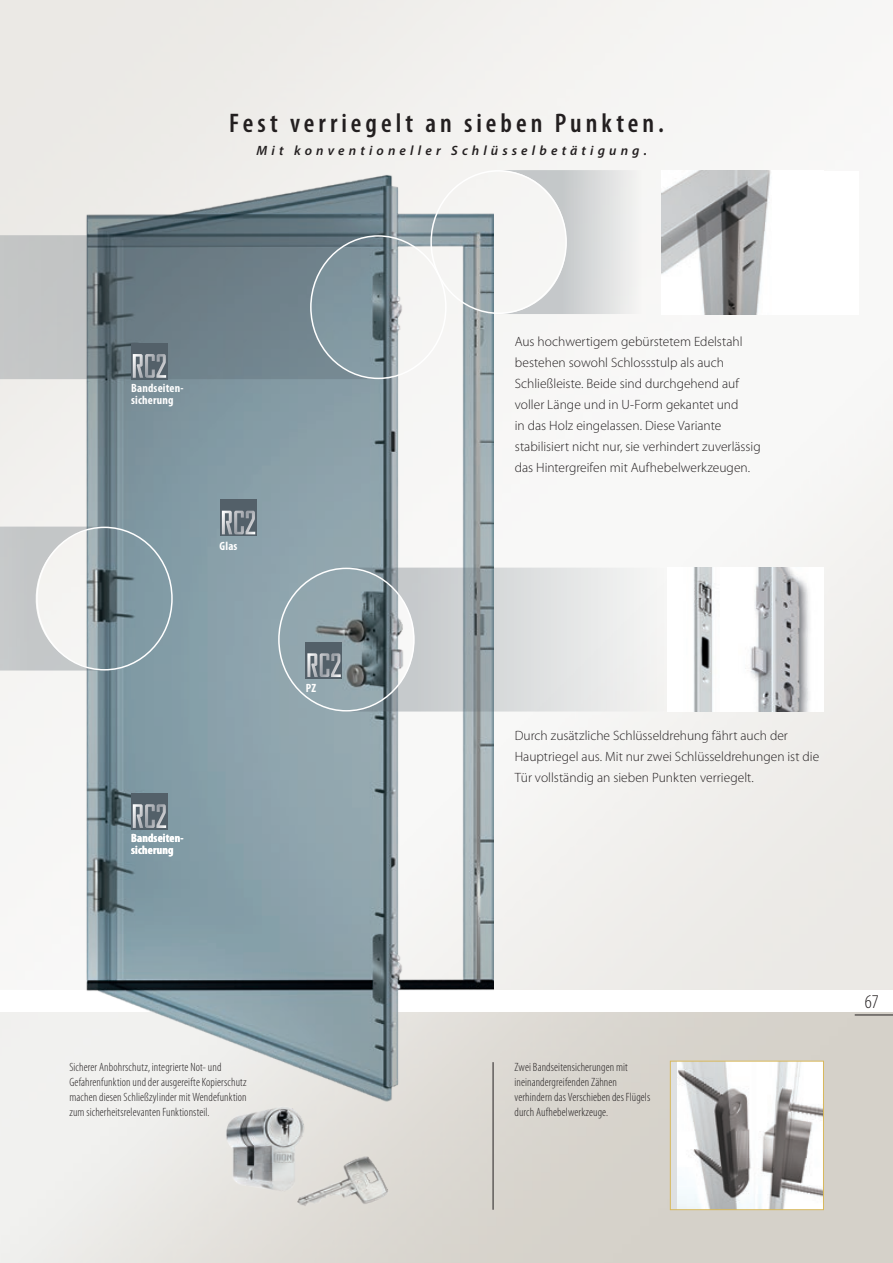
<style>
.page{position:relative;width:893px;height:1263px;background:#fff}
.page>*{position:absolute;margin:0;border:0;box-sizing:border-box;transform-origin:0 0}
.t1{font:600 condensed 27px "Myriad Pro";letter-spacing:.145em;color:#231f20}
.t2{font:300 condensed 19.5px "Myriad Pro";color:#231f20}
.t3{font:300 13.5px/21px "Myriad Pro";color:#231f20}
.t4{font:italic 600 13.5px "Myriad Pro";letter-spacing:.305em;color:#231f20}
.t5{font:300 condensed 12px/15px "Myriad Pro";letter-spacing:.01em;color:#231f20}
.t6{font:700 condensed 12px "Myriad Pro";letter-spacing:.015em;color:#fff}
</style>
<div class="page">
<img style="left:0;top:1012px;width:893px;height:251px">
<img style="left:0;top:0;width:893px;height:989px">
<img style="left:220px;top:1101px;width:173px;height:142px">
<img style="left:697px;top:171px;width:162px;height:144px">
<img style="left:64px;top:161px;width:429px;height:940px">
<svg style="left:0;top:527px;width:114px;height:143px"></svg>
<svg style="left:336px;top:568px;width:332px;height:143px;background:#c5cacc"></svg>
<svg style="left:0;top:235px;width:389px;height:144px;background:#818f96"></svg>
<svg style="left:495px;top:170px;width:167px;height:144px;fill:#f1f1f0"></svg>
<img style="left:662px;top:170px;width:161px;height:144px">
<div style="left:670px;top:1061px;width:153px;height:149px;background:#dee0e1"></div>
<img style="left:677px;top:1063px;width:144px;height:145px">
<div style="left:670px;top:1061px;width:153px;height:149px;border:1px solid #d7b85c"></div>
<div style="left:306px;top:642px;width:36px;height:36px;background:#536069"></div>
<svg style="left:307px;top:653px;width:34px;height:24px"></svg>
<div style="left:131px;top:793px;width:36px;height:36px;background:#536069"></div>
<svg style="left:133px;top:804px;width:33px;height:24px"></svg>
<div style="left:131px;top:343px;width:36px;height:36px;background:#536069"></div>
<svg style="left:133px;top:354px;width:33px;height:24px"></svg>
<svg style="left:220px;top:499px;width:37px;height:37px"></svg>
<svg style="left:222px;top:511px;width:33px;height:23px"></svg>
<img style="left:668px;top:568px;width:70px;height:143px">
<img style="left:738px;top:568px;width:85px;height:143px">
<hr style="left:493px;top:1062px;width:1px;height:148px;background:#231f20">
<hr style="left:855px;top:1015px;width:38px;height:1px;background:#231f20">
<p class="t1" style="left:229px;top:106px;width:436px">Fest verriegelt an sieben Punkten.</p>
<p class="t4" style="left:256px;top:142px;width:392px">Mit konventioneller Schlüsselbetätigung.</p>
<p class="t6" style="left:131px;top:381px;width:54px">Bandseiten-</p>
<p class="t6" style="left:131px;top:393px;width:44px">sicherung</p>
<p class="t6" style="left:220px;top:538px;width:19px">Glas</p>
<p class="t6" style="left:131px;top:831px;width:54px">Bandseiten-</p>
<p class="t6" style="left:131px;top:843px;width:44px">sicherung</p>
<p class="t6" style="left:306px;top:680px;width:12px">PZ</p>
<p class="t5" style="left:69px;top:1060px;width:179px">Sicherer Anbohrschutz, integrierte Not- und<br>Gefahrenfunktion und der ausgereifte Kopierschutz</p>
<p class="t5" style="left:69px;top:1090px;width:179px">machen diesen Schließzylinder mit Wendefunktion</p>
<p class="t5" style="left:69px;top:1105px;width:142px">zum sicherheitsrelevanten Funktionsteil.</p>
<p class="t3" style="left:515px;top:331px;width:247px">Aus hochwertigem gebürstetem Edelstahl bestehen sowohl Schlossstulp als auch Schließleiste. Beide sind durchgehend auf voller Länge und in U-Form gekantet und<br>in das Holz eingelassen. Diese Variante stabilisiert nicht nur, sie verhindert zuverlässig das Hintergreifen mit Aufhebelwerkzeugen.</p>
<p class="t3" style="left:515px;top:725px;width:306px">Durch zusätzliche Schlüsseldrehung fährt auch der<br>Hauptriegel aus. Mit nur zwei Schlüsseldrehungen ist die<br>Tür vollständig an sieben Punkten verriegelt.</p>
<p class="t5" style="left:514px;top:1060px;width:137px">Zwei Bandseitensicherungen mit ineinandergreifenden Zähnen verhindern das Verschieben des Flügels durch Aufhebelwerkzeuge.</p>
<h2 class="t2" style="left:865px;top:990px;width:16px">67</h2>
</div>
